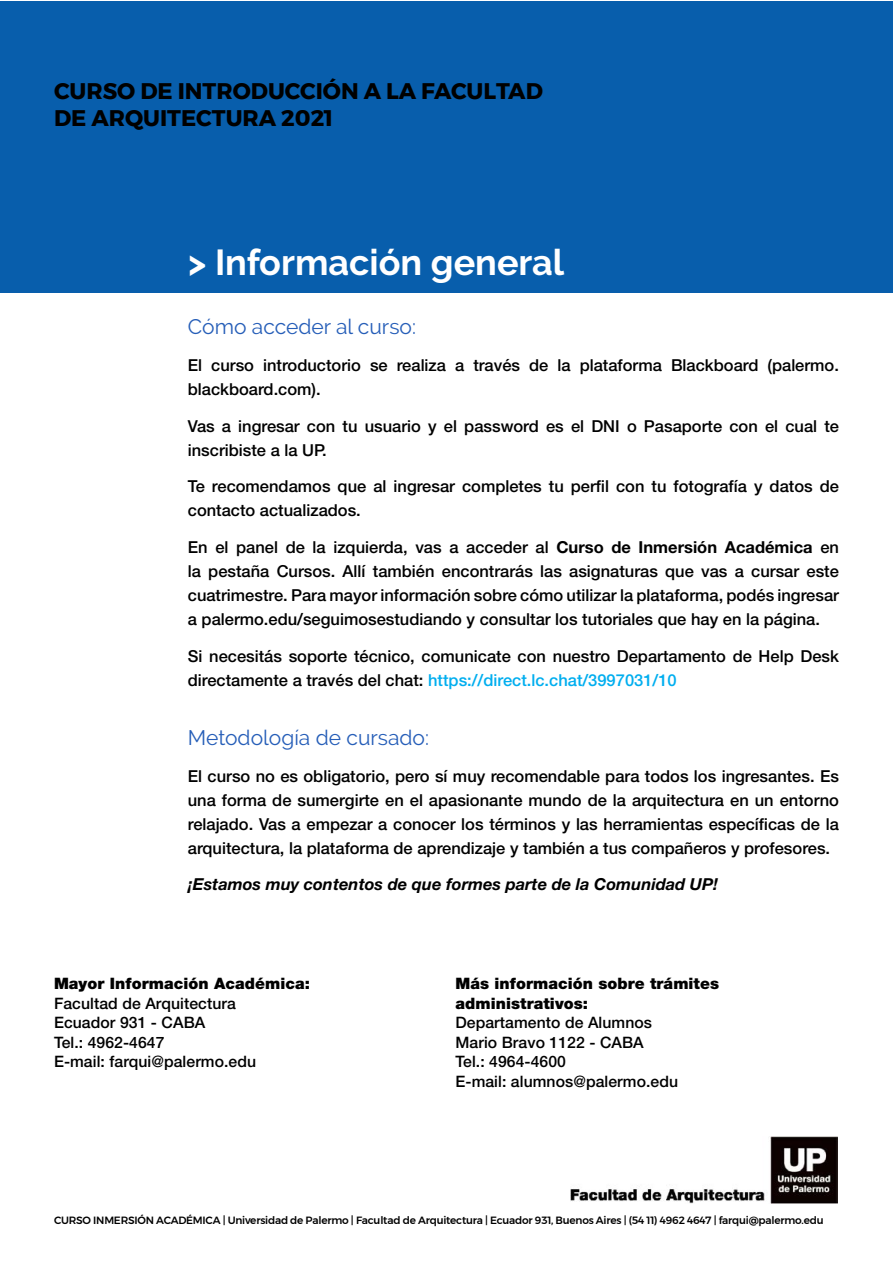
<style>
.page{position:relative;width:893px;height:1263px;background:#fff}
.page>*{position:absolute;margin:0;border:0;box-sizing:border-box;transform-origin:0 0}
.t1{font:700 36px "Raleway";color:#fff}
.t2{font:700 22.5px/27px "Montserrat";color:#000}
.t3{font:21px "Raleway";color:#265eb8}
.t4{font:500 16.5px/24px "Helvetica Neue LT Std";color:#000}
.t5{font:italic 700 16.5px "Helvetica Neue LT Std";color:#000}
.t6{font:500 15.75px/19.5px "Helvetica Neue LT Std";letter-spacing:.005em;color:#000}
.t7{font:900 15.75px/19.5px "Helvetica Neue LT Std";letter-spacing:.005em;color:#000}
.t8{font:500 10.5px "Montserrat";letter-spacing:-.02em;color:#000}
.s1{font-weight:700}
.s2{color:#00aeef}
</style>
<div class="page">
<img style="left:570px;top:1136px;width:268px;height:68px">
<div style="left:0;top:1px;width:892px;height:292px;background:#085eac"></div>
<h2 class="t2" style="left:54px;top:78px;width:490px">CURSO DE INTRODUCCIÓN A LA FACULTAD<br>DE ARQUITECTURA 2021</h2>
<h1 class="t1" style="left:188px;top:242px;width:378px">&gt; Información general</h1>
<p class="t3" style="left:188px;top:314px;width:230px">Cómo acceder al curso:</p>
<p class="t4" style="left:188px;top:353px;width:653px">El curso introductorio se realiza a través de la plataforma Blackboard (palermo. blackboard.com).</p>
<p class="t4" style="left:188px;top:414px;width:653px">Vas a ingresar con tu usuario y el password es el DNI o Pasaporte con el cual te inscribiste a la UP.</p>
<p class="t4" style="left:188px;top:474px;width:653px">Te recomendamos que al ingresar completes tu perfil con tu fotografía y datos de contacto actualizados.</p>
<p class="t4" style="left:188px;top:535px;width:653px;text-align:justify">En el panel de la izquierda, vas a acceder al <span class="s1">Curso de Inmersión Académica</span> en la pestaña Cursos. Allí también encontrarás las asignaturas que vas a cursar este cuatrimestre. Para mayor información sobre cómo utilizar la plataforma, podés ingresar a palermo.edu/seguimosestudiando y consultar los tutoriales que hay en la página.</p>
<p class="t4" style="left:188px;top:644px;width:653px">Si necesitás soporte técnico, comunicate con nuestro Departamento de Help Desk directamente a través del chat: <span class="s2">https://direct.lc.chat/3997031/10</span></p>
<p class="t3" style="left:188px;top:725px;width:243px">Metodología de cursado:</p>
<p class="t4" style="left:188px;top:763px;width:653px;text-align:justify">El curso no es obligatorio, pero sí muy recomendable para todos los ingresantes. Es una forma de sumergirte en el apasionante mundo de la arquitectura en un entorno relajado. Vas a empezar a conocer los términos y las herramientas específicas de la arquitectura, la plataforma de aprendizaje y también a tus compañeros y profesores.</p>
<p class="t5" style="left:188px;top:874px;width:532px">¡Estamos muy contentos de que formes parte de la Comunidad UP!</p>
<p class="t7" style="left:54px;top:974px;width:258px">Mayor Información Académica:</p>
<p class="t6" style="left:54px;top:993px;width:204px">Facultad de Arquitectura<br>Ecuador 931 - CABA<br>Tel.: 4962-4647<br>E-mail: farqui@palermo.edu</p>
<p class="t7" style="left:455px;top:974px;width:265px">Más información sobre trámites administrativos:</p>
<p class="t6" style="left:455px;top:1013px;width:224px">Departamento de Alumnos<br>Mario Bravo 1122 - CABA<br>Tel.: 4964-4600<br>E-mail: alumnos@palermo.edu</p>
<p class="t8" style="left:54px;top:1212px;width:771px">CURSO INMERSIÓN ACADÉMICA | Universidad de Palermo | Facultad de Arquitectura | Ecuador 931, Buenos Aires | (54 11) 4962 4647 | farqui@palermo.edu</p>
</div>
